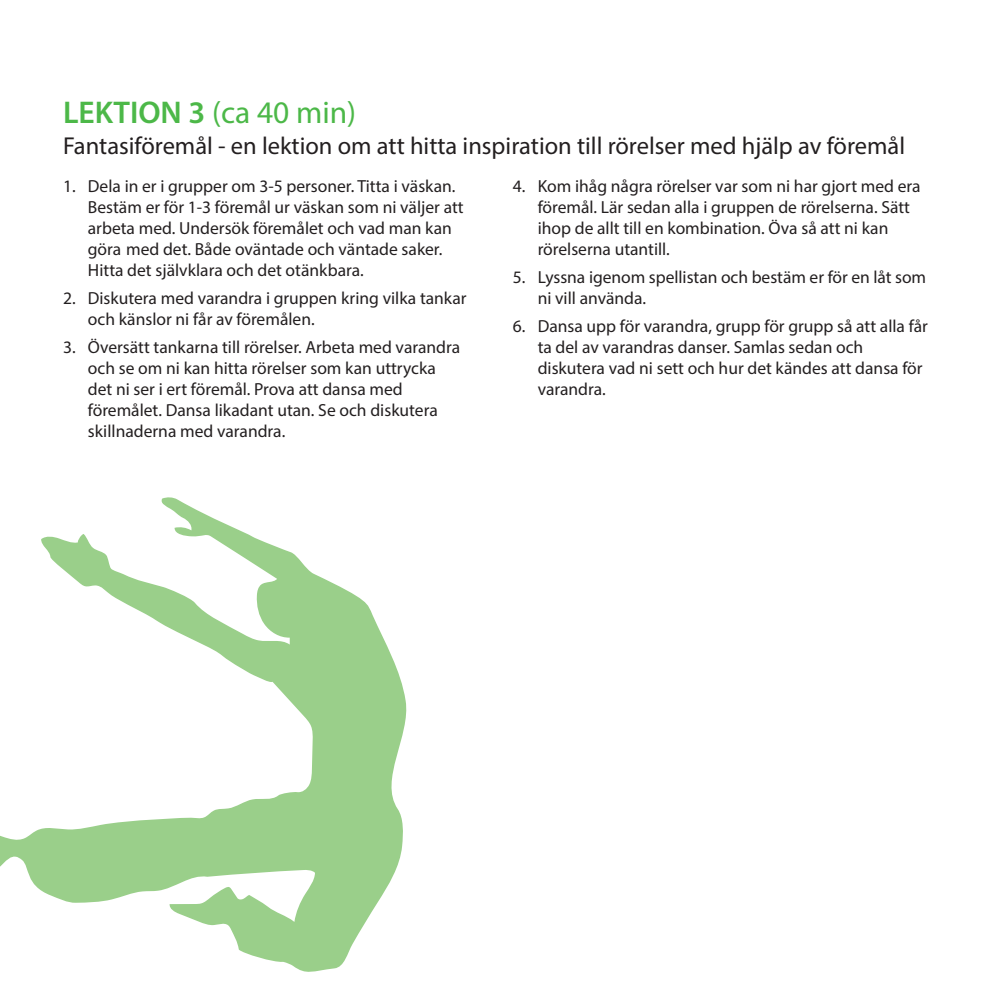
<style>
.page{position:relative;width:993px;height:993px;background:#fff}
.page>*{position:absolute;margin:0;border:0;box-sizing:border-box;transform-origin:0 0}
.t1{font:31.5px "Myriad Pro";color:#4cb848}
.t2{font:24.5px "Myriad Pro";color:#231f20}
.t3{font:17.5px/21px "Myriad Pro";color:#231f20}
.s1{font-weight:600}
</style>
<div class="page">
<svg style="left:0;top:497px;width:407px;height:475px"></svg>
<p class="t1" style="left:63px;top:93px;width:294px"><span class="s1">LEKTION 3</span> (ca 40 min)</p>
<p class="t2" style="left:63px;top:131px;width:843px">Fantasiföremål - en lektion om att hitta inspiration till rörelser med hjälp av föremål</p>
<p class="t3" style="left:88px;top:175px;width:377px;text-indent:-25px">1. Dela in er i grupper om 3-5 personer. Titta i väskan.<br>Bestäm er för 1-3 föremål ur väskan som ni väljer att arbeta med. Undersök föremålet och vad man kan göra med det. Både oväntade och väntade saker.<br>Hitta det självklara och det otänkbara.</p>
<p class="t3" style="left:88px;top:287px;width:380px;text-indent:-25px">2. Diskutera med varandra i gruppen kring vilka tankar och känslor ni får av föremålen.</p>
<p class="t3" style="left:88px;top:336px;width:374px;text-indent:-25px">3. Översätt tankarna till rörelser. Arbeta med varandra och se om ni kan hitta rörelser som kan uttrycka det ni ser i ert föremål. Prova att dansa med föremålet. Dansa likadant utan. Se och diskutera skillnaderna med varandra.</p>
<p class="t3" style="left:537px;top:175px;width:384px;text-indent:-25px">4. Kom ihåg några rörelser var som ni har gjort med era föremål. Lär sedan alla i gruppen de rörelserna. Sätt ihop de allt till en kombination. Öva så att ni kan rörelserna utantill.</p>
<p class="t3" style="left:537px;top:266px;width:390px;text-indent:-25px">5. Lyssna igenom spellistan och bestäm er för en låt som ni vill använda.</p>
<p class="t3" style="left:537px;top:315px;width:392px;text-indent:-25px">6. Dansa upp för varandra, grupp för grupp så att alla får ta del av varandras danser. Samlas sedan och diskutera vad ni sett och hur det kändes att dansa för varandra.</p>
</div>
